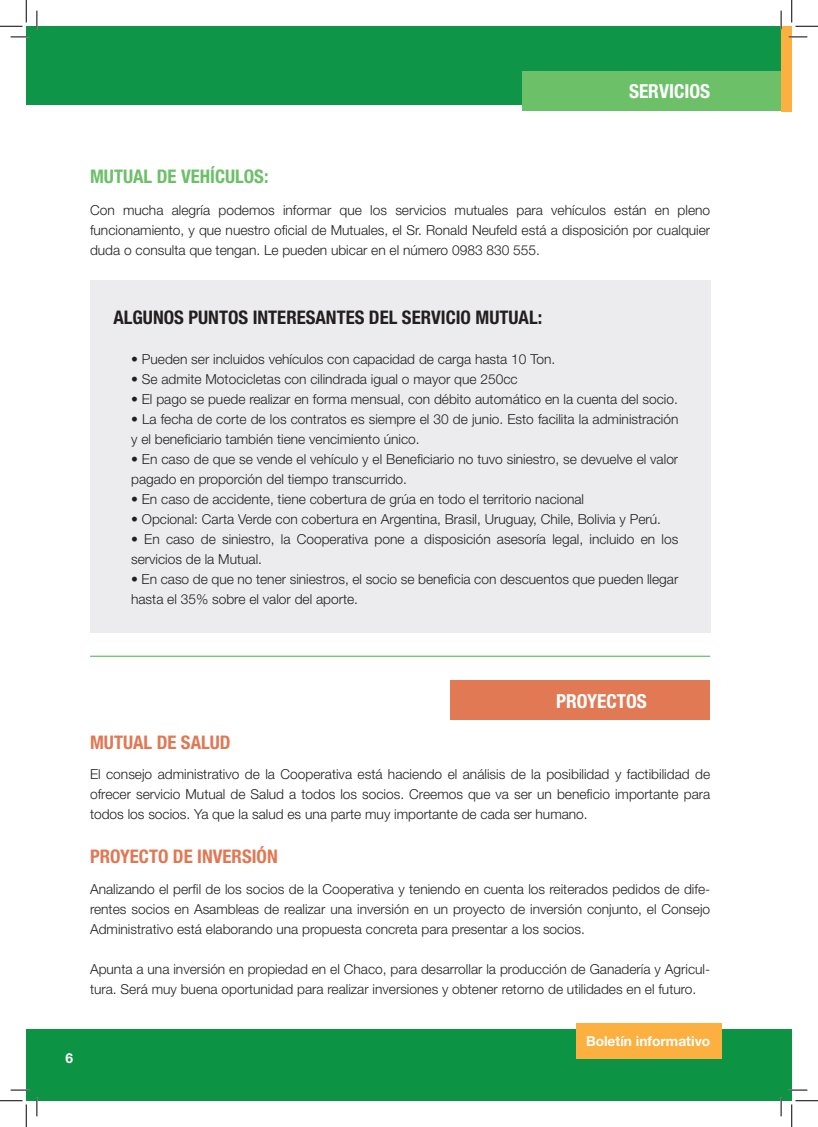
<style>
.page{position:relative;width:818px;height:1127px;background:#fff}
.page>*{position:absolute;margin:0;border:0;box-sizing:border-box;transform-origin:0 0}
.Título-Español{font:700 condensed 19.38px "Helvetica Neue LT Std";color:#fff}
.Título-Español-2{font:700 condensed 18.75px "Helvetica Neue LT Std";color:#231f20}
.Título-Español-3{font:700 condensed 18.75px "Helvetica Neue LT Std";color:#e07854}
.Título-Español-4{font:700 condensed 18.75px "Helvetica Neue LT Std";color:#6cc068}
.Estilo-párrafo-edito{font:300 13.75px/20px "Helvetica Neue LT Std";color:#231f20}
.t1{font:700 13.75px "Helvetica Neue LT Std";color:#fff}
</style>
<div class="page">
<div style="left:26px;top:1029px;width:755px;height:71px;background:#0d9344"></div>
<div style="left:576px;top:1023px;width:145px;height:35px;background:#fbb03f"></div>
<div style="left:781px;top:1029px;width:11px;height:71px;background:#0d9344"></div>
<div style="left:26px;top:26px;width:755px;height:78px;background:#0e9547"></div>
<div style="left:522px;top:71px;width:259px;height:40px;background:#6cc068"></div>
<div style="left:90px;top:280px;width:620px;height:352px;background:#ececee"></div>
<div style="left:451px;top:679px;width:259px;height:40px;background:#e17954"></div>
<hr style="left:90px;top:655px;width:620px;height:1px;background:#6cc069">
<div style="left:781px;top:26px;width:11px;height:85px;background:#fbb03f"></div>
<svg style="left:11px;top:36px;width:18px;height:2px"></svg>
<svg style="left:788px;top:36px;width:19px;height:2px"></svg>
<svg style="left:11px;top:1089px;width:18px;height:1px"></svg>
<svg style="left:788px;top:1089px;width:19px;height:1px"></svg>
<svg style="left:36px;top:11px;width:2px;height:18px"></svg>
<svg style="left:36px;top:1097px;width:2px;height:18px"></svg>
<svg style="left:780px;top:11px;width:2px;height:18px"></svg>
<svg style="left:780px;top:1097px;width:2px;height:18px"></svg>
<svg style="left:0;top:0;width:27px;height:27px"></svg>
<svg style="left:0;top:1100px;width:27px;height:26px"></svg>
<svg style="left:791px;top:0;width:27px;height:27px"></svg>
<svg style="left:791px;top:1100px;width:27px;height:26px"></svg>
<p class="Título-Español" style="left:629px;top:80px;width:83px">SERVICIOS</p>
<p class="Título-Español-4" style="left:90px;top:164px;width:180px">MUTUAL DE VEHÍCULOS:</p>
<p class="Estilo-párrafo-edito" style="left:90px;top:200px;width:622px;text-align:justify">Con mucha alegría podemos informar que los servicios mutuales para vehículos están en pleno funcionamiento, y que nuestro oficial de Mutuales, el Sr. Ronald Neufeld está a disposición por cualquier duda o consulta que tengan. Le pueden ubicar en el número 0983 830 555.</p>
<p class="Título-Español-2" style="left:113px;top:305px;width:430px">ALGUNOS PUNTOS INTERESANTES DEL SERVICIO MUTUAL:</p>
<p class="Estilo-párrafo-edito" style="left:131px;top:348px;width:426px">• Pueden ser incluidos vehículos con capacidad de carga hasta 10 Ton.</p>
<p class="Estilo-párrafo-edito" style="left:131px;top:368px;width:388px">• Se admite Motocicletas con cilindrada igual o mayor que 250cc</p>
<p class="Estilo-párrafo-edito" style="left:131px;top:388px;width:548px">• El pago se puede realizar en forma mensual, con débito automático en la cuenta del socio.</p>
<p class="Estilo-párrafo-edito" style="left:131px;top:408px;width:549px">• La fecha de corte de los contratos es siempre el 30 de junio. Esto facilita la administración y el beneficiario también tiene vencimiento único.</p>
<p class="Estilo-párrafo-edito" style="left:131px;top:448px;width:549px">• En caso de que se vende el vehículo y el Beneficiario no tuvo siniestro, se devuelve el valor pagado en proporción del tiempo transcurrido.</p>
<p class="Estilo-párrafo-edito" style="left:131px;top:488px;width:454px">• En caso de accidente, tiene cobertura de grúa en todo el territorio nacional</p>
<p class="Estilo-párrafo-edito" style="left:131px;top:508px;width:531px">• Opcional: Carta Verde con cobertura en Argentina, Brasil, Uruguay, Chile, Bolivia y Perú.</p>
<p class="Estilo-párrafo-edito" style="left:131px;top:528px;width:549px">• En caso de siniestro, la Cooperativa pone a disposición asesoría legal, incluido en los servicios de la Mutual.</p>
<p class="Estilo-párrafo-edito" style="left:131px;top:568px;width:549px">• En caso de que no tener siniestros, el socio se beneficia con descuentos que pueden llegar hasta el 35% sobre el valor del aporte.</p>
<p class="t1" style="left:66px;top:1049px;width:9px">6</p>
<p class="Título-Español-3" style="left:90px;top:731px;width:142px">MUTUAL DE SALUD</p>
<p class="Título-Español" style="left:556px;top:689px;width:92px">PROYECTOS</p>
<p class="Estilo-párrafo-edito" style="left:90px;top:763px;width:622px;text-align:justify">El consejo administrativo de la Cooperativa está haciendo el análisis de la posibilidad y factibilidad de ofrecer servicio Mutual de Salud a todos los socios. Creemos que va ser un beneficio importante para todos los socios. Ya que la salud es una parte muy importante de cada ser humano.</p>
<p class="Título-Español-3" style="left:90px;top:845px;width:189px">PROYECTO DE INVERSIÓN</p>
<p class="Estilo-párrafo-edito" style="left:90px;top:878px;width:622px;text-align:justify">Analizando el perfil de los socios de la Cooperativa y teniendo en cuenta los reiterados pedidos de dife&shy;rentes socios en Asambleas de realizar una inversión en un proyecto de inversión conjunto, el Consejo Administrativo está elaborando una propuesta concreta para presentar a los socios.</p>
<p class="Estilo-párrafo-edito" style="left:90px;top:958px;width:622px">Apunta a una inversión en propiedad en el Chaco, para desarrollar la producción de Ganadería y Agricul&shy;tura. Será muy buena oportunidad para realizar inversiones y obtener retorno de utilidades en el futuro.</p>
<p class="t1" style="left:586px;top:1032px;width:126px">Boletín informativo</p>
</div>
